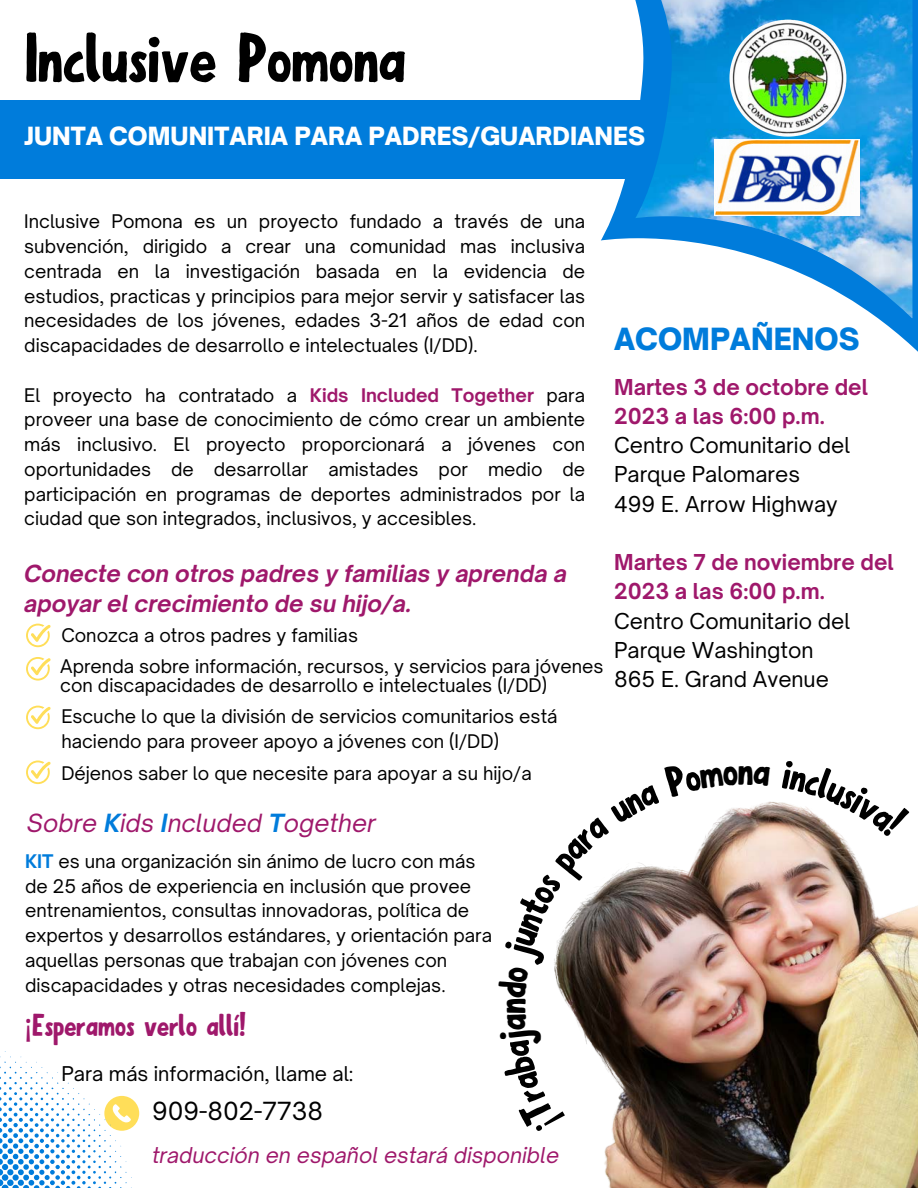
<style>
.page{position:relative;width:918px;height:1188px;background:#fff}
.page>*{position:absolute;margin:0;border:0;box-sizing:border-box;transform-origin:0 0}
.t1{font:70.35px "Boldoa Mat";color:#000}
.t2{font:43.5px "Boldoa Mat";color:#000}
.t3{font:31.5px "Boldoa Mat";color:#9f186b}
.t4{font:900 29.25px "Open Sauce One";color:#007cdb}
.t5{font:900 24px "Open Sauce One";color:#fff}
.t6{font:italic 24px "Open Sauce One";color:#9f186b}
.t7{font:23.85px "Open Sauce One";color:#000}
.t8{font:italic 700 22.5px/30.3px "Open Sauce One";color:#9f186b}
.t9{font:21px/29.2px "Open Sauce One";color:#000}
.t10{font:700 21px/29.2px "Open Sauce One";color:#9f186b}
.t11{font:italic 20.85px "Open Sauce One";color:#9f186b}
.t12{font:19.5px "Open Sauce One";color:#000}
.t13{font:18px/24.8px "Open Sauce One";color:#000}
.s1{font-weight:700;color:#9f186b}
.s2{font-weight:700;color:#007cdb}
.s3{font-family:"Noto Sans"}
</style>
<div class="page">
<svg style="left:26px;top:624px;width:25px;height:23px"></svg>
<div style="left:0;top:100px;width:711px;height:79px;background:#007cdb"></div>
<svg style="left:877px;top:0;width:41px;height:352px;fill:#007cdb"></svg>
<img style="left:601px;top:0;width:311px;height:318px">
<svg style="left:0;top:1051px;width:139px;height:137px"></svg>
<img style="left:564px;top:801px;width:354px;height:387px">
<img style="left:725px;top:17px;width:124px;height:123px">
<svg style="left:26px;top:657px;width:25px;height:24px"></svg>
<svg style="left:26px;top:706px;width:25px;height:23px"></svg>
<svg style="left:26px;top:761px;width:25px;height:23px"></svg>
<img style="left:714px;top:140px;width:146px;height:75px">
<svg style="left:564px;top:1013px;width:1px;height:119px"></svg>
<img style="left:554px;top:801px;width:184px;height:197px">
<svg style="left:782px;top:801px;width:128px;height:37px"></svg>
<p class="t1" style="left:26px;top:12px;width:382px">Inclusive Pomona</p>
<p class="t5" style="left:24px;top:121px;width:622px">JUNTA COMUNITARIA PARA PADRES/GUARDIANES</p>
<p class="t13" style="left:24px;top:209px;width:562px;text-align:justify">Inclusive Pomona es un proyecto fundado a través de una subvención, dirigido a crear una comunidad mas inclusiva centrada en la investigación basada en la evidencia de estudios, practicas y principios para mejor servir y satisfacer las necesidades de los jóvenes, edades 3-21 años de edad con discapacidades de desarrollo e intelectuales (I/DD).</p>
<p class="t13" style="left:24px;top:382px;width:562px;text-align:justify">El proyecto ha contratado a <span class="s1">Kids Included Together</span> para proveer una base de conocimiento de cómo crear un ambiente más inclusivo. El proyecto proporcionará a jóvenes con oportunidades de desarrollar amistades por medio de participación en programas de deportes administrados por la ciudad que son integrados, inclusivos, y accesibles.</p>
<p class="t8" style="left:24px;top:558px;width:544px">Conecte con otros padres y familias y aprenda a apoyar el crecimiento de su hijo/a.</p>
<p class="t13" style="left:61px;top:623px;width:298px">Conozca a otros padres y familias</p>
<p class="t13" style="left:60px;top:657px;width:545px;line-height:19.2px">Aprenda sobre información, recursos, y servicios para jóvenes con discapacidades de desarrollo e intelectuales (I/DD)</p>
<p class="t13" style="left:61px;top:704px;width:498px">Escuche lo que la división de servicios comunitarios está haciendo para proveer apoyo a jóvenes con (I/DD)</p>
<p class="t13" style="left:61px;top:761px;width:472px">Déjenos saber lo que necesite para apoyar a su hijo/a</p>
<p class="t6" style="left:27px;top:808px;width:350px">Sobre <span class="s2">K</span>ids <span class="s2">I</span>ncluded <span class="s2">T</span>ogether</p>
<p class="t13" style="left:25px;top:849px;width:468px"><span class="s2">KIT</span> es una organización sin ánimo de lucro con más de 25 años de experiencia en inclusión que provee entrenamientos, consultas innovadoras, política de expertos y desarrollos estándares, y orientación para aquellas personas que trabajan con jóvenes con discapacidades y otras necesidades complejas.</p>
<p class="t3" style="left:24px;top:1005px;width:224px"><span class="s3">¡</span>Esperamos verlo allí!</p>
<p class="t12" style="left:61px;top:1061px;width:293px">Para más información, llame al:</p>
<p class="t2" style="left:483px;top:1013px;width:17px;rotate:-90deg">n</p>
<p class="t7" style="left:152px;top:1096px;width:172px">909-802-7738</p>
<p class="t11" style="left:152px;top:1143px;width:409px">traducción en español estará disponible</p>
<p class="t4" style="left:614px;top:321px;width:247px">ACOMPAÑENOS</p>
<p class="t10" style="left:614px;top:372px;width:255px">Martes 3 de octobre del<br>2023 a las 6:00 p.m.</p>
<p class="t9" style="left:614px;top:431px;width:238px">Centro Comunitario del<br>Parque Palomares</p>
<p class="t9" style="left:614px;top:489px;width:225px">499 E. Arrow Highway</p>
<p class="t10" style="left:614px;top:548px;width:281px">Martes 7 de noviembre del<br>2023 a las 6:00 p.m.</p>
<p class="t9" style="left:614px;top:606px;width:238px">Centro Comunitario del<br>Parque Washington</p>
<p class="t9" style="left:614px;top:665px;width:216px">865 E. Grand Avenue</p>
<p class="t2" style="left:738px;top:742px;width:17px">n</p>
</div>
